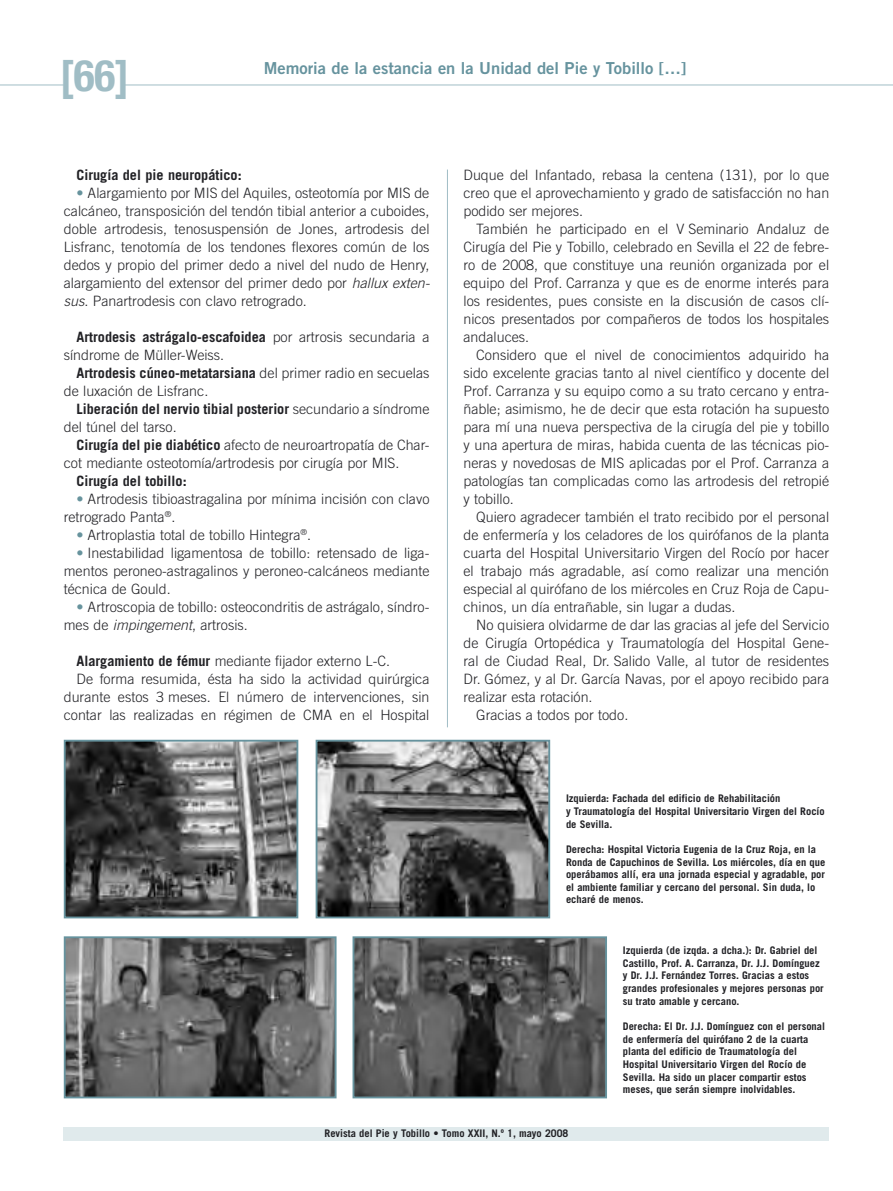
<style>
.page{position:relative;width:893px;height:1191px;background:#fff}
.page>*{position:absolute;margin:0;border:0;box-sizing:border-box;transform-origin:0 0}
.t1{font:700 condensed 43.5px "Helvetica Neue LT Std";color:#a0bdc5}
.t2{font:16.5px "Trade Gothic LT Std Bd 2";color:#66939e}
.t3{font:300 14.25px/18px "Trade Gothic LT Std";color:#212125;text-align:justify}
.t4{font:700 14.25px "Trade Gothic LT Std";color:#212125}
.t5{font:700 10.5px/12.6px "Trade Gothic LT Std";color:#212125}
.s1{color:#67939d}
.s2{font-style:italic}
.s3{font-weight:700}
</style>
<div class="page">
<hr style="left:0;top:85px;width:64px;height:1px;background:#a0bdc5">
<hr style="left:124px;top:85px;width:769px;height:1px;background:#a0bdc5">
<div style="left:64px;top:1127px;width:765px;height:13px;background:#e0eaec"></div>
<img style="left:67px;top:939px;width:267px;height:156px">
<div style="left:64px;top:936px;width:273px;height:162px;border:2px solid #66939e"></div>
<img style="left:67px;top:742px;width:228px;height:173px">
<div style="left:64px;top:739px;width:234px;height:179px;border:2px solid #66939e"></div>
<img style="left:319px;top:742px;width:228px;height:173px">
<div style="left:316px;top:739px;width:234px;height:179px;border:2px solid #66939e"></div>
<img style="left:356px;top:939px;width:248px;height:156px">
<div style="left:353px;top:936px;width:254px;height:162px;border:2px solid #66939e"></div>
<hr style="left:447px;top:169px;width:1px;height:558px;background:#a0bdc5">
<h1 class="t1" style="left:60px;top:49px;width:71px">[66]</h1>
<p class="t2" style="left:264px;top:58px;width:424px">Memoria de la estancia en la Unidad del Pie y Tobillo […]</p>
<p class="t4" style="left:77px;top:166px;width:167px">Cirugía del pie neuropático:</p>
<p class="t3" style="left:64px;top:184px;width:367px;text-indent:13px"><span class="s1">•</span> Alargamiento por MIS del Aquiles, osteotomía por MIS de calcáneo, transposición del tendón tibial anterior a cuboides, doble artrodesis, tenosuspensión de Jones, artrodesis del Lisfranc, tenotomía de los tendones flexores común de los dedos y propio del primer dedo a nivel del nudo de Henry, alargamiento del extensor del primer dedo por <span class="s2">hallux exten&shy;sus</span>. Panartrodesis con clavo retrogrado.</p>
<p class="t3" style="left:64px;top:328px;width:367px;text-indent:13px"><span class="s3">Artrodesis astrágalo-escafoidea</span> por artrosis secundaria a síndrome de Müller-Weiss.</p>
<p class="t3" style="left:64px;top:364px;width:367px;text-indent:13px"><span class="s3">Artrodesis cúneo-metatarsiana</span> del primer radio en secuelas de luxación de Lisfranc.</p>
<p class="t3" style="left:64px;top:400px;width:367px;text-indent:13px"><span class="s3">Liberación del nervio tibial posterior</span> secundario a síndrome del túnel del tarso.</p>
<p class="t3" style="left:64px;top:436px;width:367px;text-indent:13px"><span class="s3">Cirugía del pie diabético</span> afecto de neuroartropatía de Char&shy;cot mediante osteotomía/artrodesis por cirugía por MIS.</p>
<p class="t4" style="left:77px;top:472px;width:112px">Cirugía del tobillo:</p>
<p class="t3" style="left:64px;top:490px;width:367px;text-indent:13px"><span class="s1">•</span> Artrodesis tibioastragalina por mínima incisión con clavo retrogrado Panta<sup>®</sup>.</p>
<p class="t3" style="left:77px;top:526px;width:236px"><span class="s1">•</span> Artroplastia total de tobillo Hintegra<sup>®</sup>.</p>
<p class="t3" style="left:64px;top:544px;width:367px;text-indent:13px"><span class="s1">•</span> Inestabilidad ligamentosa de tobillo: retensado de liga&shy;mentos peroneo-astragalinos y peroneo-calcáneos mediante técnica de Gould.</p>
<p class="t3" style="left:64px;top:598px;width:367px;text-indent:13px"><span class="s1">•</span> Artroscopia de tobillo: osteocondritis de astrágalo, síndro&shy;mes de <span class="s2">impingement</span>, artrosis.</p>
<p class="t3" style="left:77px;top:652px;width:315px"><span class="s3">Alargamiento de fémur</span> mediante fijador externo L-C.</p>
<p class="t3" style="left:77px;top:670px;width:354px">De forma resumida, ésta ha sido la actividad quirúrgica</p>
<p class="t3" style="left:64px;top:688px;width:367px">durante estos 3 meses. El número de intervenciones, sin</p>
<p class="t3" style="left:64px;top:706px;width:367px">contar las realizadas en régimen de CMA en el Hospital</p>
<p class="t3" style="left:463px;top:166px;width:367px">Duque del Infantado, rebasa la centena (131), por lo que creo que el aprovechamiento y grado de satisfacción no han podido ser mejores.</p>
<p class="t3" style="left:463px;top:220px;width:367px;text-indent:13px">También he participado en el V Seminario Andaluz de Cirugía del Pie y Tobillo, celebrado en Sevilla el 22 de febre&shy;ro de 2008, que constituye una reunión organizada por el equipo del Prof. Carranza y que es de enorme interés para los residentes, pues consiste en la discusión de casos clí&shy;nicos presentados por compañeros de todos los hospitales andaluces.</p>
<p class="t3" style="left:463px;top:346px;width:367px;text-indent:13px">Considero que el nivel de conocimientos adquirido ha sido excelente gracias tanto al nivel científico y docente del Prof. Carranza y su equipo como a su trato cercano y entra&shy;ñable; asimismo, he de decir que esta rotación ha supuesto para mí una nueva perspectiva de la cirugía del pie y tobillo y una apertura de miras, habida cuenta de las técnicas pio&shy;neras y novedosas de MIS aplicadas por el Prof. Carranza a patologías tan complicadas como las artrodesis del retropié y tobillo.</p>
<p class="t3" style="left:463px;top:508px;width:367px;text-indent:13px">Quiero agradecer también el trato recibido por el personal de enfermería y los celadores de los quirófanos de la planta cuarta del Hospital Universitario Virgen del Rocío por hacer el trabajo más agradable, así como realizar una mención especial al quirófano de los miércoles en Cruz Roja de Capu&shy;chinos, un día entrañable, sin lugar a dudas.</p>
<p class="t3" style="left:476px;top:616px;width:354px">No quisiera olvidarme de dar las gracias al jefe del Servicio</p>
<p class="t3" style="left:463px;top:634px;width:367px">de Cirugía Ortopédica y Traumatología del Hospital Gene-</p>
<p class="t3" style="left:463px;top:652px;width:367px">ral de Ciudad Real, Dr. Salido Valle, al tutor de residentes</p>
<p class="t3" style="left:463px;top:670px;width:367px">Dr. Gómez, y al Dr. García Navas, por el apoyo recibido para</p>
<p class="t3" style="left:463px;top:688px;width:131px">realizar esta rotación.</p>
<p class="t3" style="left:476px;top:706px;width:154px">Gracias a todos por todo.</p>
<p class="t5" style="left:566px;top:792px;width:260px">Izquierda: Fachada del edificio de Rehabilitación<br>y Traumatología del Hospital Universitario Virgen del Rocío de Sevilla.</p>
<p class="t5" style="left:566px;top:842px;width:261px">Derecha: Hospital Victoria Eugenia de la Cruz Roja, en la Ronda de Capuchinos de Sevilla. Los miércoles, día en que operábamos allí, era una jornada especial y agradable, por el ambiente familiar y cercano del personal. Sin duda, lo echaré de menos.</p>
<p class="t5" style="left:623px;top:944px;width:202px">Izquierda (de izqda. a dcha.): Dr. Gabriel del Castillo, Prof. A. Carranza, Dr. J.J. Domínguez y Dr. J.J. Fernández Torres. Gracias a estos grandes profesionales y mejores personas por su trato amable y cercano.</p>
<p class="t5" style="left:623px;top:1019px;width:204px">Derecha: El Dr. J.J. Domínguez con el personal de enfermería del quirófano 2 de la cuarta planta del edificio de Traumatología del Hospital Universitario Virgen del Rocío de Sevilla. Ha sido un placer compartir estos meses, que serán siempre inolvidables.</p>
<p class="t5" style="left:325px;top:1126px;width:245px">Revista del Pie y Tobillo • Tomo XXII, N.º 1, mayo 2008</p>
</div>
